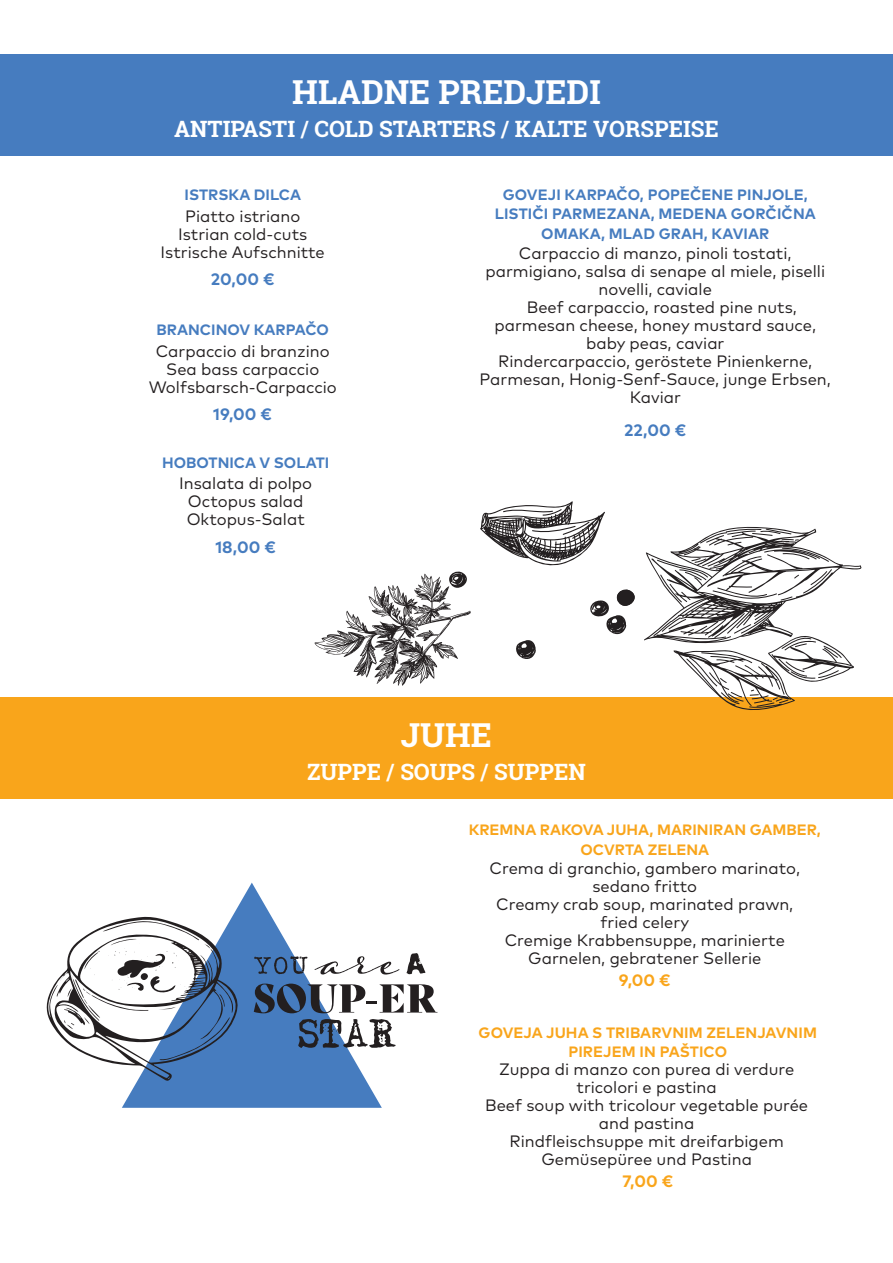
<style>
.page{position:relative;width:893px;height:1263px;background:#fff}
.page>*{position:absolute;margin:0;border:0;box-sizing:border-box;transform-origin:0 0}
.Brezalkoholne{font:700 33px "Roboto Slab";color:#fff}
.Brezalko_-_prevodi{font:700 22.5px "Roboto Slab";color:#fff}
.Paragraph_Style_3{font:16.5px/18px "Mark Pro";color:#231f20;text-align:center}
.Paragraph_Style_1{font:700 16.5px "Mark Pro";color:#467cbf}
.Paragraph_Style_1-2{font:700 16.5px "Mark Pro";color:#f9a51b}
.Paragraph_Style_1-3{font:700 15px/19.5px "Mark Pro";letter-spacing:.005em;color:#467cbf;text-align:center}
.Paragraph_Style_1-4{font:700 15px/19.5px "Mark Pro";color:#f9a51b;text-align:center}
</style>
<div class="page">
<svg style="left:122px;top:883px;width:260px;height:225px;fill:#467cbf"></svg>
<div style="left:1px;top:54px;width:892px;height:101px;background:#467cbf"></div>
<div style="left:1px;top:697px;width:892px;height:101px;background:#f9a51b"></div>
<svg style="left:644px;top:526px;width:218px;height:184px"></svg>
<svg style="left:590px;top:589px;width:45px;height:46px"></svg>
<svg style="left:480px;top:501px;width:125px;height:65px"></svg>
<svg style="left:516px;top:640px;width:20px;height:19px"></svg>
<svg style="left:254px;top:956px;width:53px;height:18px"></svg>
<svg style="left:298px;top:1019px;width:98px;height:29px"></svg>
<svg style="left:254px;top:983px;width:183px;height:30px"></svg>
<svg style="left:314px;top:956px;width:85px;height:18px"></svg>
<svg style="left:407px;top:953px;width:18px;height:21px"></svg>
<svg style="left:46px;top:916px;width:193px;height:165px"></svg>
<svg style="left:314px;top:571px;width:157px;height:115px"></svg>
<p class="Brezalkoholne" style="left:292px;top:70px;width:310px">HLADNE PREDJEDI</p>
<p class="Brezalko_-_prevodi" style="left:174px;top:114px;width:546px">ANTIPASTI / COLD STARTERS / KALTE VORSPEISE</p>
<p class="Paragraph_Style_1-3" style="left:185px;top:184px;width:118px">ISTRSKA DILCA</p>
<p class="Paragraph_Style_3" style="left:185px;top:206px;width:117px">Piatto istriano</p>
<p class="Paragraph_Style_3" style="left:178px;top:224px;width:131px">Istrian cold-cuts</p>
<p class="Paragraph_Style_3" style="left:161px;top:242px;width:166px">Istrische Aufschnitte</p>
<p class="Paragraph_Style_1" style="left:211px;top:267px;width:65px">20,00 €</p>
<p class="Paragraph_Style_1-3" style="left:157px;top:319px;width:174px">BRANCINOV KARPAČO</p>
<p class="Paragraph_Style_3" style="left:156px;top:340px;width:175px">Carpaccio di branzino</p>
<p class="Paragraph_Style_3" style="left:166px;top:358px;width:155px">Sea bass carpaccio</p>
<p class="Paragraph_Style_3" style="left:149px;top:376px;width:190px">Wolfsbarsch-Carpaccio</p>
<p class="Paragraph_Style_1" style="left:213px;top:402px;width:60px">19,00 €</p>
<p class="Paragraph_Style_1-3" style="left:162px;top:451px;width:169px">HOBOTNICA V SOLATI</p>
<p class="Paragraph_Style_3" style="left:179px;top:473px;width:134px">Insalata di polpo</p>
<p class="Paragraph_Style_3" style="left:188px;top:491px;width:117px">Octopus salad</p>
<p class="Paragraph_Style_3" style="left:187px;top:509px;width:120px">Oktopus-Salat</p>
<p class="Paragraph_Style_1" style="left:216px;top:534px;width:62px">18,00 €</p>
<p class="Paragraph_Style_1-3" style="left:495px;top:184px;width:322px">GOVEJI KARPAČO, POPEČENE PINJOLE,<br>LISTIČI PARMEZANA, MEDENA GORČIČNA<br>OMAKA, MLAD GRAH, KAVIAR</p>
<p class="Paragraph_Style_3" style="left:485px;top:242px;width:341px">Carpaccio di manzo, pinoli tostati, parmigiano, salsa di senape al miele, piselli novelli, caviale</p>
<p class="Paragraph_Style_3" style="left:527px;top:296px;width:272px">Beef carpaccio, roasted pine nuts,</p>
<p class="Paragraph_Style_3" style="left:494px;top:314px;width:323px">parmesan cheese, honey mustard sauce,</p>
<p class="Paragraph_Style_3" style="left:586px;top:332px;width:140px">baby peas, caviar</p>
<p class="Paragraph_Style_3" style="left:480px;top:350px;width:353px">Rindercarpaccio, geröstete Pinienkerne,<br>Parmesan, Honig-Senf-Sauce, junge Erbsen,<br>Kaviar</p>
<p class="Paragraph_Style_1" style="left:624px;top:418px;width:63px">22,00 €</p>
<p class="Brezalkoholne" style="left:401px;top:713px;width:93px">JUHE</p>
<p class="Brezalko_-_prevodi" style="left:307px;top:757px;width:280px">ZUPPE / SOUPS / SUPPEN</p>
<p class="Paragraph_Style_1-4" style="left:469px;top:819px;width:354px">KREMNA RAKOVA JUHA, MARINIRAN GAMBER,<br>OCVRTA ZELENA</p>
<p class="Paragraph_Style_3" style="left:490px;top:858px;width:312px">Crema di granchio, gambero marinato, sedano fritto</p>
<p class="Paragraph_Style_3" style="left:496px;top:894px;width:299px">Creamy crab soup, marinated prawn,</p>
<p class="Paragraph_Style_3" style="left:601px;top:912px;width:90px">fried celery</p>
<p class="Paragraph_Style_3" style="left:505px;top:930px;width:282px">Cremige Krabbensuppe, marinierte<br>Garnelen, gebratener Sellerie</p>
<p class="Paragraph_Style_1-2" style="left:619px;top:968px;width:54px">9,00 €</p>
<p class="Paragraph_Style_1-4" style="left:479px;top:1021px;width:340px">GOVEJA JUHA S TRIBARVNIM ZELENJAVNIM<br>PIREJEM IN PAŠTICO</p>
<p class="Paragraph_Style_3" style="left:499px;top:1059px;width:297px">Zuppa di manzo con purea di verdure tricolori e pastina</p>
<p class="Paragraph_Style_3" style="left:485px;top:1095px;width:325px">Beef soup with tricolour vegetable purée and pastina</p>
<p class="Paragraph_Style_3" style="left:509px;top:1131px;width:276px">Rindfleischsuppe mit dreifarbigem<br>Gemüsepüree und Pastina</p>
<p class="Paragraph_Style_1-2" style="left:623px;top:1169px;width:52px">7,00 €</p>
</div>
